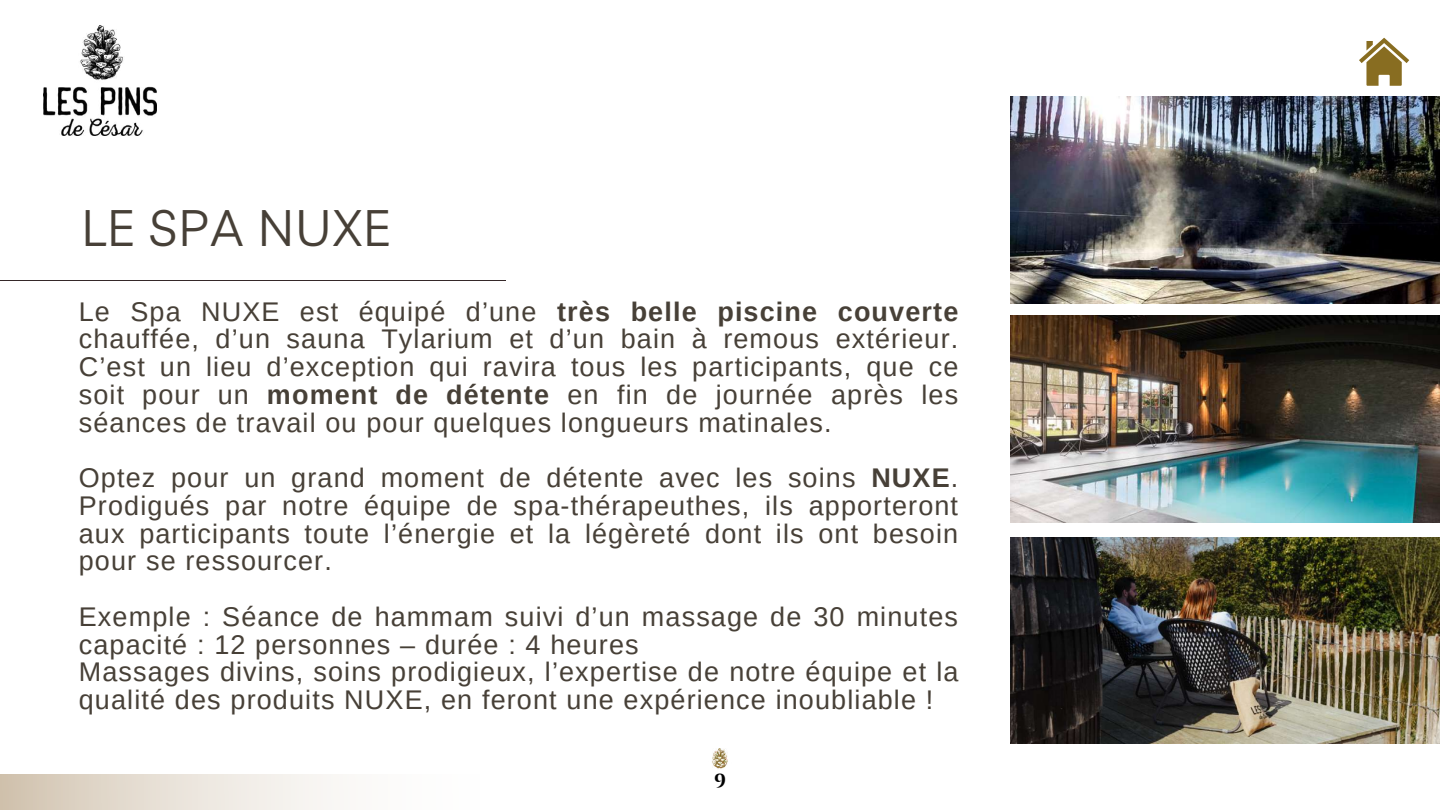
<style>
.page{position:relative;width:1440px;height:810px;background:#fff}
.page>*{position:absolute;margin:0;border:0;box-sizing:border-box;transform-origin:0 0}
.t1{font:50px "Livvic";letter-spacing:.03em;color:#474037}
.t2{font:27px/27.8px "Arimo";letter-spacing:.04em;color:#474037;text-align:justify}
.t3{font:700 19px "Cinzel";color:#000}
.s1{font-weight:700}
</style>
<div class="page">
<hr style="left:0;top:280px;width:505px;height:1px;background:#352829">
<img style="left:1011px;top:97px;width:429px;height:206px">
<img style="left:1011px;top:316px;width:429px;height:206px">
<img style="left:1011px;top:537px;width:429px;height:206px">
<div style="left:0;top:775px;width:479px;height:35px;background:linear-gradient(to right,#d6c9b7,#fff)"></div>
<img style="left:712px;top:748px;width:16px;height:21px">
<img style="left:44px;top:26px;width:112px;height:110px">
<svg style="left:1359px;top:38px;width:50px;height:48px"></svg>
<h1 class="t1" style="left:82px;top:196px;width:310px">LE SPA NUXE</h1>
<p class="t2" style="left:79px;top:297px;width:881px">Le Spa NUXE est équipé d’une <span class="s1">très belle piscine couverte </span>chauffée, d’un sauna Tylarium et d’un bain à remous extérieur.<br>C’est un lieu d’exception qui ravira tous les participants, que ce soit pour un <span class="s1">moment de détente</span> en fin de journée après les séances de travail ou pour quelques longueurs matinales.</p>
<p class="t2" style="left:79px;top:464px;width:881px">Optez pour un grand moment de détente avec les soins <span class="s1">NUXE</span>.<br>Prodigués par notre équipe de spa-thérapeuthes, ils apporteront aux participants toute l’énergie et la légèreté dont ils ont besoin pour se ressourcer.</p>
<p class="t2" style="left:79px;top:603px;width:881px;text-align:left">Exemple : Séance de hammam suivi d’un massage de 30 minutes capacité : 12 personnes – durée : 4 heures<br>Massages divins, soins prodigieux, l’expertise de notre équipe et la qualité des produits NUXE, en feront une expérience inoubliable !</p>
<p class="t3" style="left:714px;top:769px;width:13px">9</p>
</div>
